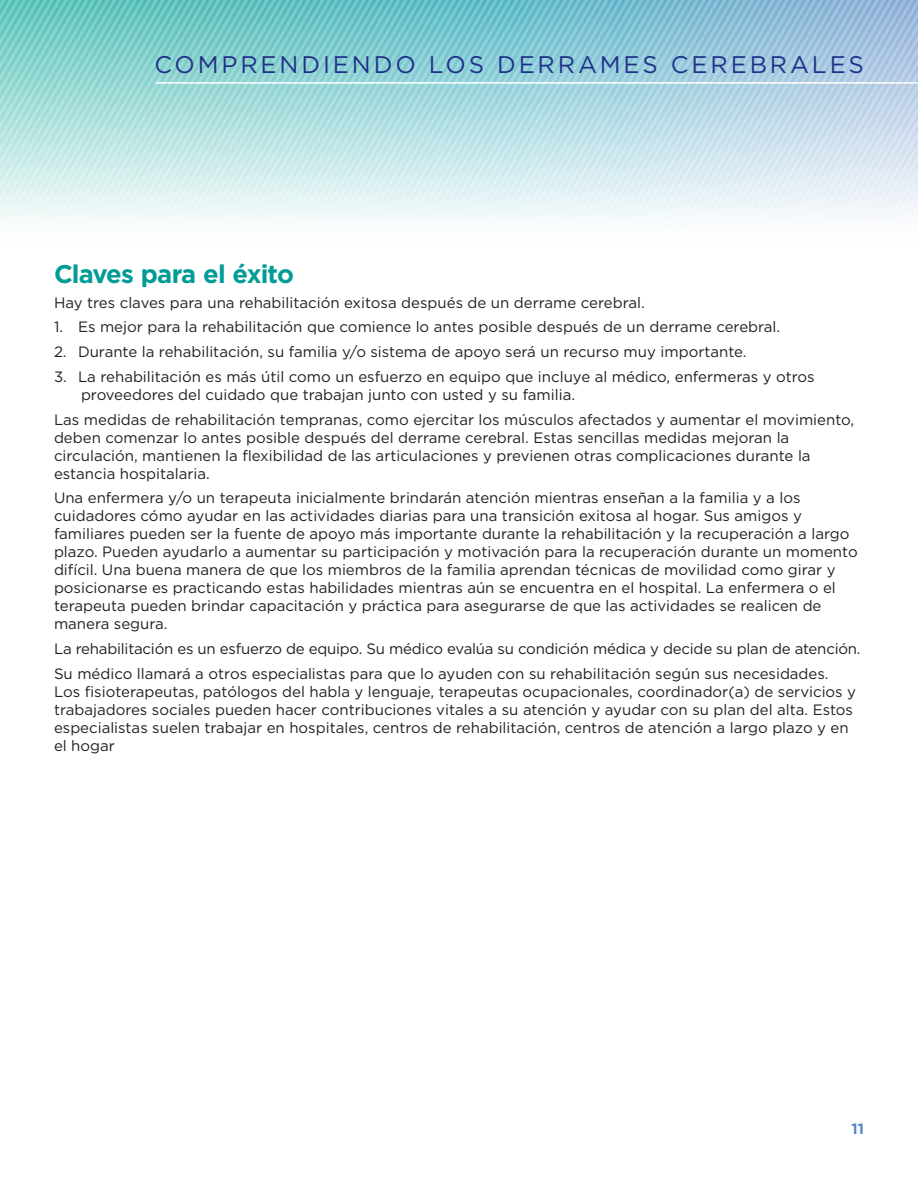
<style>
.page{position:relative;width:918px;height:1188px;background:#fff}
.page>*{position:absolute;margin:0;border:0;box-sizing:border-box;transform-origin:0 0}
.t1{font:700 25.5px "Gotham";letter-spacing:-.035em;color:#009c95}
.t2{font:24px "Gotham";letter-spacing:.12em;color:#203188}
.t3{font:15px/18px "Gotham";color:#231f20}
.t4{font:700 15px "Gotham";color:#5786c5}
</style>
<div class="page">
<svg style="left:0;top:0;width:918px;height:221px;background:#b1dbe1"></svg>
<hr style="left:156px;top:82px;width:762px;height:2px;background:#fff">
<h2 class="t2" style="left:154px;top:49px;width:711px">COMPRENDIENDO LOS DERRAMES CEREBRALES</h2>
<h1 class="t1" style="left:54px;top:257px;width:242px">Claves para el éxito</h1>
<p class="t3" style="left:54px;top:293px;width:592px">Hay tres claves para una rehabilitación exitosa después de un derrame cerebral.</p>
<p class="t3" style="left:54px;top:318px;width:728px">1. Es mejor para la rehabilitación que comience lo antes posible después de un derrame cerebral.</p>
<p class="t3" style="left:54px;top:342px;width:694px">2. Durante la rehabilitación, su familia y/o sistema de apoyo será un recurso muy importante.</p>
<p class="t3" style="left:81px;top:367px;width:735px;text-indent:-27px">3. La rehabilitación es más útil como un esfuerzo en equipo que incluye al médico, enfermeras y otros proveedores del cuidado que trabajan junto con usted y su familia.</p>
<p class="t3" style="left:54px;top:410px;width:802px">Las medidas de rehabilitación tempranas, como ejercitar los músculos afectados y aumentar el movimiento, deben comenzar lo antes posible después del derrame cerebral. Estas sencillas medidas mejoran la circulación, mantienen la flexibilidad de las articulaciones y previenen otras complicaciones durante la estancia hospitalaria.</p>
<p class="t3" style="left:54px;top:489px;width:805px">Una enfermera y/o un terapeuta inicialmente brindarán atención mientras enseñan a la familia y a los cuidadores cómo ayudar en las actividades diarias para una transición exitosa al hogar. Sus amigos y familiares pueden ser la fuente de apoyo más importante durante la rehabilitación y la recuperación a largo plazo. Pueden ayudarlo a aumentar su participación y motivación para la recuperación durante un momento difícil. Una buena manera de que los miembros de la familia aprendan técnicas de movilidad como girar y posicionarse es practicando estas habilidades mientras aún se encuentra en el hospital. La enfermera o el terapeuta pueden brindar capacitación y práctica para asegurarse de que las actividades se realicen de manera segura.</p>
<p class="t3" style="left:54px;top:636px;width:808px;line-height:24.8px">La rehabilitación es un esfuerzo de equipo. Su médico evalúa su condición médica y decide su plan de atención.<br>Su médico llamará a otros especialistas para que lo ayuden con su rehabilitación según sus necesidades.</p>
<p class="t3" style="left:54px;top:682px;width:804px">Los fisioterapeutas, patólogos del habla y lenguaje, terapeutas ocupacionales, coordinador(a) de servicios y trabajadores sociales pueden hacer contribuciones vitales a su atención y ayudar con su plan del alta. Estos especialistas suelen trabajar en hospitales, centros de rehabilitación, centros de atención a largo plazo y en el hogar</p>
<p class="t4" style="left:851px;top:1119px;width:14px">11</p>
</div>
